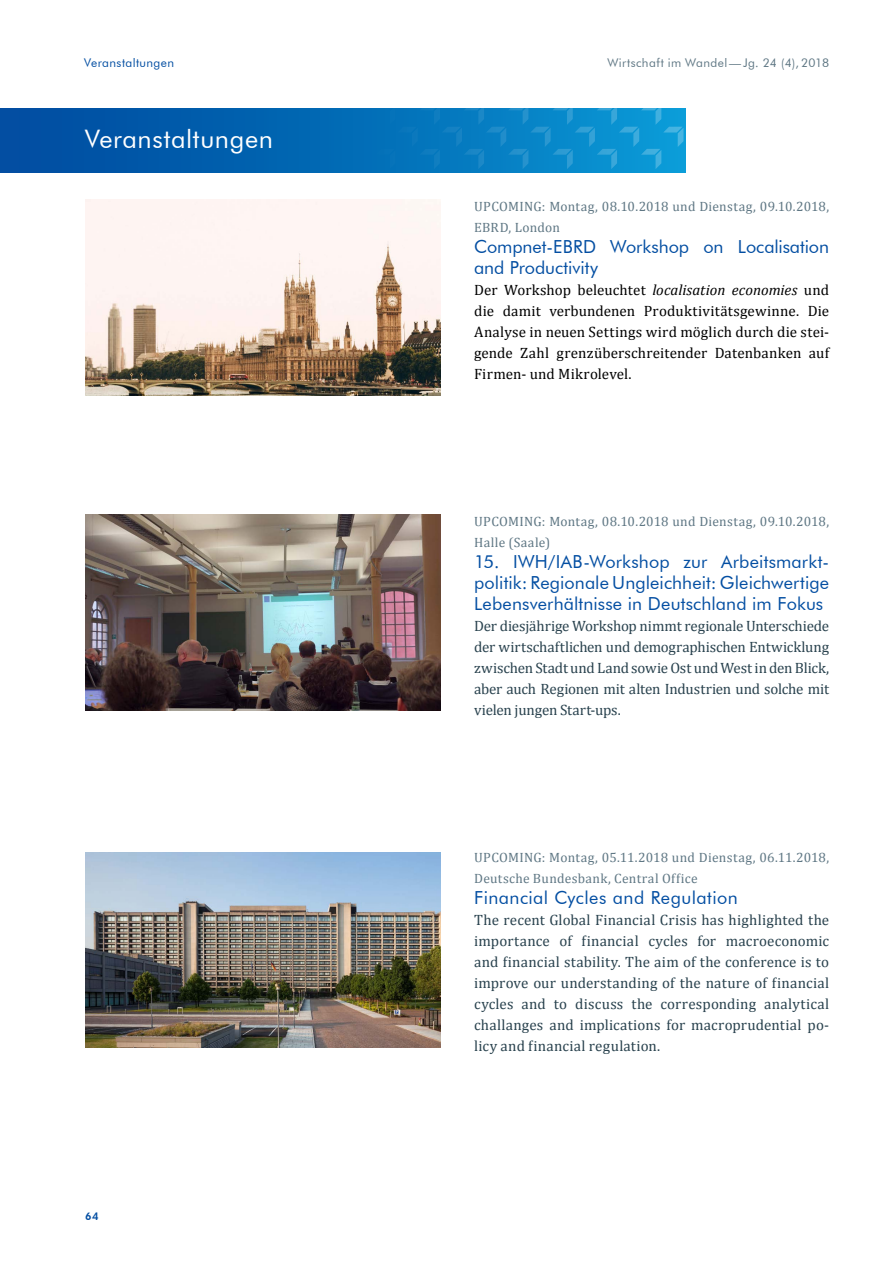
<style>
.page{position:relative;width:893px;height:1263px;background:#fff}
.page>*{position:absolute;margin:0;border:0;box-sizing:border-box;transform-origin:0 0}
.t1{font:25.5px "Futura BT";letter-spacing:.025em;color:#fff}
.t2{font:18px/21px "Futura BT";letter-spacing:.005em;color:#034ea2}
.t3{font:18px "Futura BT";letter-spacing:.025em;color:#034ea2}
.t4{font:15px/21px "Cambria";color:#29424e;text-align:justify}
.t5{font:15px/21px "Cambria";letter-spacing:.005em;color:#000;text-align:justify}
.t6{font:13.5px/21px "Cambria";letter-spacing:.02em;color:#5f7784}
.t7{font:12px "Futura BT";letter-spacing:.035em;color:#5f7784}
.t8{font:12px "Futura BT";letter-spacing:.035em;color:#034ea2}
.t9{font:800 10.5px "Futura BT";color:#034ea2}
.s1{font-style:italic}
</style>
<div class="page">
<div style="left:0;top:109px;width:686px;height:64px;background:linear-gradient(to right,#00469c,#0997d4)"></div>
<svg style="left:54px;top:108px;width:629px;height:61px;background:#0572ba"></svg>
<img style="left:85px;top:200px;width:355px;height:195px">
<img style="left:85px;top:514px;width:355px;height:196px">
<img style="left:85px;top:852px;width:355px;height:196px">
<p class="t8" style="left:84px;top:55px;width:92px">Veranstaltungen</p>
<h1 class="t1" style="left:85px;top:123px;width:189px">Veranstaltungen</h1>
<p class="t9" style="left:85px;top:1210px;width:15px">64</p>
<p class="t7" style="left:607px;top:55px;width:223px">Wirtschaft im Wandel—Jg. 24 (4), 2018</p>
<p class="t6" style="left:474px;top:196px;width:357px">UPCOMING: Montag, 08.10.2018 und Dienstag, 09.10.2018,<br>EBRD, London</p>
<p class="t2" style="left:474px;top:236px;width:356px">Compnet-EBRD Workshop on Localisation and Productivity</p>
<p class="t5" style="left:474px;top:279px;width:357px">Der Workshop beleuchtet <span class="s1">localisation economies</span> und die damit verbundenen Produktivitätsgewinne. Die Analyse in neuen Settings wird möglich durch die stei&shy;gende Zahl grenzüberschreitender Datenbanken auf Firmen- und Mikrolevel.</p>
<p class="t6" style="left:474px;top:511px;width:357px">UPCOMING: Montag, 08.10.2018 und Dienstag, 09.10.2018,<br>Halle (Saale)</p>
<p class="t2" style="left:474px;top:551px;width:357px;text-align:justify">15. IWH/IAB-Workshop zur Arbeitsmarkt&shy;politik: Regionale Ungleichheit: Gleichwertige Lebensverhältnisse in Deutschland im Fokus</p>
<p class="t4" style="left:474px;top:615px;width:357px">Der diesjährige Workshop nimmt regionale Unterschiede der wirtschaftlichen und demographischen Entwicklung zwischen Stadt und Land sowie Ost und West in den Blick, aber auch Regionen mit alten Industrien und solche mit vielen jungen Start-ups.</p>
<p class="t6" style="left:474px;top:847px;width:357px">UPCOMING: Montag, 05.11.2018 und Dienstag, 06.11.2018,<br>Deutsche Bundesbank, Central Office</p>
<p class="t3" style="left:474px;top:887px;width:265px">Financial Cycles and Regulation</p>
<p class="t4" style="left:474px;top:909px;width:357px">The recent Global Financial Crisis has highlighted the importance of financial cycles for macroeconomic and financial stability. The aim of the conference is to improve our understanding of the nature of financial cycles and to discuss the corresponding analytical challanges and implications for macroprudential po&shy;licy and financial regulation.</p>
</div>
